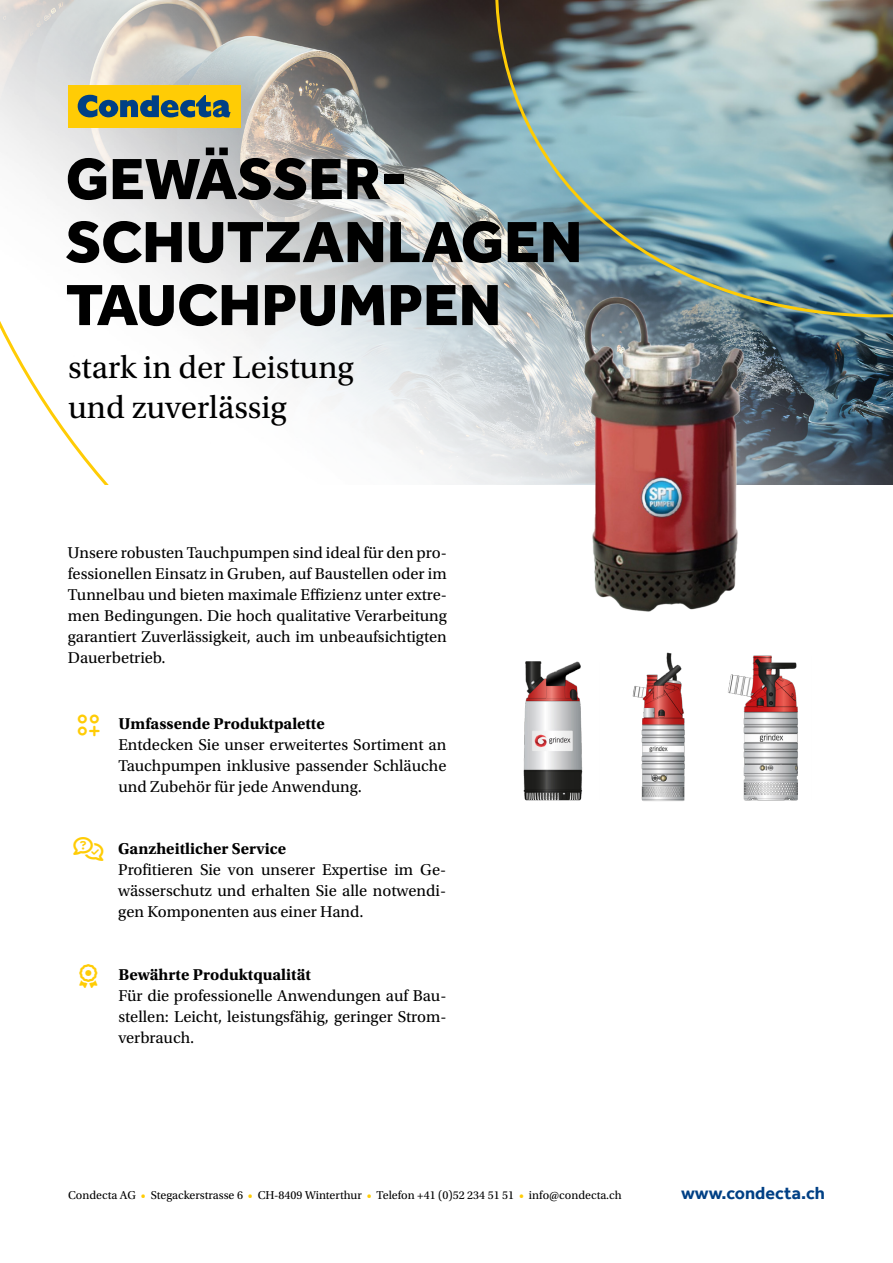
<style>
.page{position:relative;width:893px;height:1263px;background:#fff}
.page>*{position:absolute;margin:0;border:0;box-sizing:border-box;transform-origin:0 0}
.t1{font:800 60px/63px "Effra";color:#000}
.t2{font:33px/39.6px "Utopia Std";color:#000}
.t3{font:700 18px "Effra";color:#004085}
.t4{font:16.5px/21px "Utopia Std";color:#000;text-align:justify}
.t5{font:700 16.5px "Utopia Std";color:#000}
.t6{font:12px "Utopia Std";color:#000}
.s1{color:#ffcc05}
</style>
<div class="page">
<img style="left:0;top:0;width:893px;height:485px">
<div style="left:68px;top:85px;width:172px;height:42px;background:#ffcc05"></div>
<svg style="left:78px;top:95px;width:153px;height:22px"></svg>
<img style="left:485px;top:276px;width:354px;height:336px">
<img style="left:633px;top:652px;width:52px;height:149px">
<img style="left:523px;top:661px;width:110px;height:140px">
<img style="left:728px;top:655px;width:70px;height:146px">
<h1 class="t1" style="left:66px;top:147px;width:518px">GEWÄSSER-<br>SCHUTZANLAGEN<br>TAUCHPUMPEN</h1>
<h2 class="t2" style="left:68px;top:348px;width:287px">stark in der Leistung und zuverlässig</h2>
<p class="t4" style="left:68px;top:542px;width:380px">Unsere robusten Tauchpumpen sind ideal für den pro&shy;fessionellen Einsatz in Gruben, auf Baustellen oder im Tunnelbau und bieten maximale Effizienz unter extre&shy;men Bedingungen. Die hoch qualitative Verarbeitung garantiert Zuverlässigkeit, auch im unbeaufsichtigten Dauerbetrieb.</p>
<p class="t5" style="left:118px;top:714px;width:208px">Umfassende Produktpalette</p>
<p class="t4" style="left:118px;top:735px;width:330px">Entdecken Sie unser erweitertes Sortiment an Tauchpumpen inklusive passender Schläuche und Zubehör für jede Anwendung.</p>
<p class="t5" style="left:118px;top:839px;width:169px">Ganzheitlicher Service</p>
<p class="t4" style="left:118px;top:859px;width:329px">Profitieren Sie von unserer Expertise im Ge&shy;wässerschutz und erhalten Sie alle notwendi&shy;gen Komponenten aus einer Hand.</p>
<p class="t5" style="left:118px;top:965px;width:194px">Bewährte Produktqualität</p>
<p class="t4" style="left:118px;top:985px;width:330px">Für die professionelle Anwendungen auf Bau&shy;stellen: Leicht, leistungsfähig, geringer Strom&shy;verbrauch.</p>
<p class="t6" style="left:68px;top:1188px;width:555px">Condecta AG <span class="s1">•</span> Stegackerstrasse 6 <span class="s1">•</span> CH-8409 Winterthur <span class="s1">•</span> Telefon +41 (0)52 234 51 51 <span class="s1">•</span> info@condecta.ch</p>
<p class="t3" style="left:681px;top:1182px;width:145px">www.condecta.ch</p>
</div>
